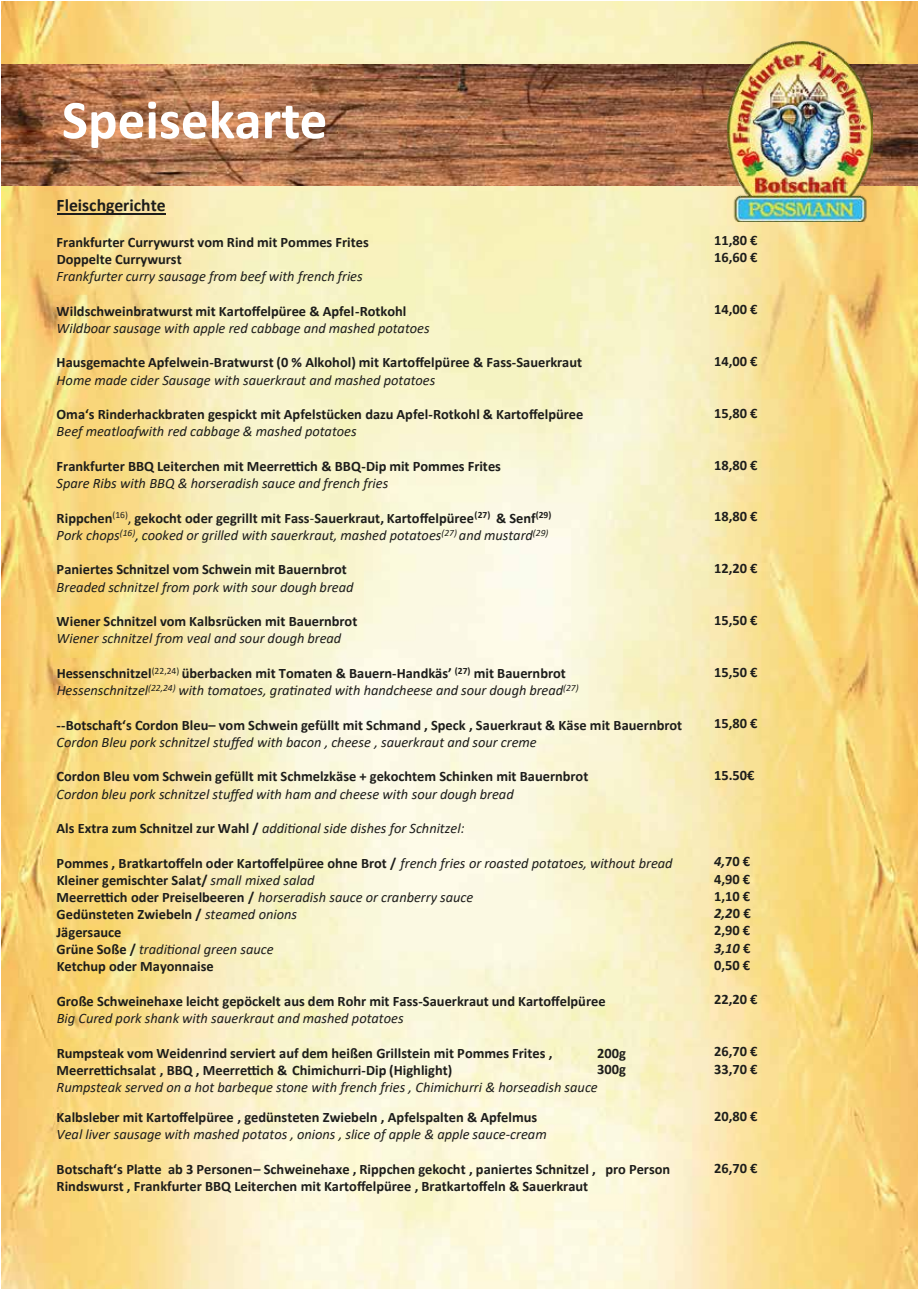
<style>
.page{position:relative;width:919px;height:1289px;background:#fff}
.page>*{position:absolute;margin:0;border:0;box-sizing:border-box;transform-origin:0 0}
.t1{font:700 55.05px "Calibri";color:#fff}
.t2{font:700 17.7px "Calibri";color:#1d1d1b}
.t3{font:700 14.4px/17.2px "Calibri";color:#1d1d1b}
.t4{font:italic 14.4px/17.2px "Calibri";color:#1d1d1b}
.s1{font-weight:400}
.s2{font-weight:400;font-style:italic}
.s3{font-weight:700;font-style:normal}
.s4{font-style:italic}
</style>
<div class="page">
<img style="left:1px;top:1px;width:916px;height:1287px">
<hr style="left:57px;top:213px;width:108px;height:1px;background:#1d1d1b">
<img style="left:1px;top:64px;width:916px;height:121px">
<img style="left:727px;top:42px;width:145px;height:180px">
<h1 class="t1" style="left:62px;top:81px;width:267px">Speisekarte</h1>
<p class="t2" style="left:57px;top:193px;width:110px">Fleischgerichte</p>
<p class="t3" style="left:57px;top:233px;width:313px">Frankfurter Currywurst vom Rind mit Pommes Frites<br>Doppelte Currywurst</p>
<p class="t4" style="left:57px;top:267px;width:307px">Frankfurter curry sausage from beef with french fries</p>
<p class="t3" style="left:57px;top:302px;width:351px">Wildschweinbratwurst mit Kartoffelpüree &amp; Apfel-Rotkohl</p>
<p class="t4" style="left:57px;top:319px;width:374px">Wildboar sausage with apple red cabbage and mashed potatoes</p>
<p class="t3" style="left:57px;top:353px;width:527px">Hausgemachte Apfelwein-Bratwurst (0 % Alkohol) mit Kartoffelpüree &amp; Fass-Sauerkraut</p>
<p class="t4" style="left:57px;top:370px;width:380px">Home made cider Sausage with sauerkraut and mashed potatoes</p>
<p class="t3" style="left:57px;top:405px;width:528px">Oma‘s Rinderhackbraten gespickt mit Apfelstücken dazu Apfel-Rotkohl &amp; Kartoffelpüree</p>
<p class="t4" style="left:57px;top:422px;width:301px">Beef meatloafwith red cabbage &amp; mashed potatoes</p>
<p class="t3" style="left:57px;top:457px;width:446px">Frankfurter BBQ Leiterchen mit Meerrettich &amp; BBQ-Dip mit Pommes Frites</p>
<p class="t4" style="left:57px;top:474px;width:333px">Spare Ribs with BBQ &amp; horseradish sauce and french fries</p>
<p class="t3" style="left:57px;top:509px;width:496px">Rippchen<sup>(16)</sup><span class="s1">,</span> gekocht oder gegrillt mit Fass<span class="s1">-</span>Sauerkraut, Kartoffelpüree<sup>(27)</sup> &amp; Senf<sup>(29)<br></sup><span class="s2">Pork chops</span><sup>(16)</sup><span class="s2">, cooked or grilled with sauerkraut, mashed potatoes</span><sup>(27)</sup> <span class="s2">and mustard</span><sup>(29)</sup></p>
<p class="t3" style="left:57px;top:561px;width:292px">Paniertes Schnitzel vom Schwein mit Bauernbrot</p>
<p class="t4" style="left:57px;top:577px;width:298px">Breaded schnitzel from pork with sour dough bread</p>
<p class="t3" style="left:57px;top:612px;width:302px">Wiener Schnitzel vom Kalbsrücken mit Bauernbrot</p>
<p class="t4" style="left:57px;top:629px;width:286px">Wiener schnitzel from veal and sour dough bread</p>
<p class="t4" style="left:57px;top:663px;width:523px"><span class="s3">Hessenschnitzel</span><sup>(22,24)</sup> <span class="s3">überbacken mit Tomaten &amp; Bauern-Handkäs’</span> <sup>(27)</sup> <span class="s3">mit Bauernbrot<br></span>Hessenschnitzel<sup>(22,24)</sup> with tomatoes, gratinated with handcheese and sour dough bread<sup>(27)</sup></p>
<p class="t3" style="left:57px;top:716px;width:627px">--Botschaft‘s Cordon Bleu– vom Schwein gefüllt mit Schmand , Speck , Sauerkraut &amp; Käse mit Bauernbrot</p>
<p class="t4" style="left:57px;top:733px;width:481px">Cordon Bleu pork schnitzel stuffed with bacon , cheese , sauerkraut and sour creme</p>
<p class="t3" style="left:57px;top:767px;width:533px">Cordon Bleu vom Schwein gefüllt mit Schmelzkäse + gekochtem Schinken mit Bauernbrot</p>
<p class="t4" style="left:57px;top:784px;width:458px">Cordon bleu pork schnitzel stuffed with ham and cheese with sour dough bread</p>
<p class="t4" style="left:57px;top:819px;width:409px"><span class="s3">Als Extra zum Schnitzel zur Wahl /</span> additional side dishes for Schnitzel:</p>
<p class="t3" style="left:57px;top:854px;width:617px">Pommes , Bratkartoffeln oder Kartoffelpüree ohne Brot / <span class="s2">french fries or roasted potatoes, without bread </span>Kleiner gemischter Salat/ <span class="s2">small mixed salad<br></span>Meerrettich oder Preiselbeeren / <span class="s2">horseradish sauce or cranberry sauce<br></span>Gedünsteten Zwiebeln / <span class="s2">steamed onions<br></span>Jägersauce<br>Grüne Soße / <span class="s2">traditional green sauce<br></span>Ketchup oder Mayonnaise</p>
<p class="t3" style="left:57px;top:992px;width:550px">Große Schweinehaxe leicht gepöckelt aus dem Rohr mit Fass-Sauerkraut und Kartoffelpüree</p>
<p class="t4" style="left:57px;top:1008px;width:348px">Big Cured pork shank with sauerkraut and mashed potatoes</p>
<p class="t3" style="left:57px;top:1043px;width:497px">Rumpsteak vom Weidenrind serviert auf dem heißen Grillstein mit Pommes Frites ,</p>
<p class="t3" style="left:597px;top:1043px;width:30px">200g</p>
<p class="t3" style="left:57px;top:1061px;width:397px">Meerrettichsalat , BBQ , Meerrettich &amp; Chimichurri-Dip (Highlight)</p>
<p class="t3" style="left:597px;top:1059px;width:30px">300g</p>
<p class="t4" style="left:57px;top:1077px;width:542px">Rumpsteak served on a hot barbeque stone with french fries , Chimichurri &amp; horseadish sauce</p>
<p class="t3" style="left:57px;top:1108px;width:482px">Kalbsleber mit Kartoffelpüree , gedünsteten Zwiebeln , Apfelspalten &amp; Apfelmus</p>
<p class="t4" style="left:57px;top:1125px;width:491px">Veal liver sausage with mashed potatos , onions , slice of apple &amp; apple sauce-cream</p>
<p class="t3" style="left:57px;top:1160px;width:615px">Botschaft‘s Platte ab 3 Personen– Schweinehaxe , Rippchen gekocht , paniertes Schnitzel , pro Person<br>Rindswurst , Frankfurter BBQ Leiterchen mit Kartoffelpüree , Bratkartoffeln &amp; Sauerkraut</p>
<p class="t3" style="left:714px;top:232px;width:45px">11,80 €<br>16,60 €</p>
<p class="t3" style="left:714px;top:301px;width:45px">14,00 €</p>
<p class="t3" style="left:714px;top:352px;width:45px">14,00 €</p>
<p class="t3" style="left:714px;top:404px;width:45px">15,80 €</p>
<p class="t3" style="left:714px;top:456px;width:45px">18,80 €</p>
<p class="t3" style="left:714px;top:507px;width:45px">18,80 €</p>
<p class="t3" style="left:714px;top:559px;width:45px">12,20 €</p>
<p class="t3" style="left:714px;top:611px;width:45px">15,50 €</p>
<p class="t3" style="left:714px;top:663px;width:45px">15,50 €</p>
<p class="t3" style="left:714px;top:714px;width:45px">15,80 €</p>
<p class="t3" style="left:714px;top:766px;width:42px">15.50€</p>
<p class="t3" style="left:714px;top:852px;width:38px;text-align:justify"><span class="s4">4,</span>70 € 4,90 € 1,10 € <span class="s4">2,2</span>0 € 2,90 € <span class="s4">3,10</span> € 0,50 €</p>
<p class="t3" style="left:714px;top:990px;width:45px">22,20 €</p>
<p class="t3" style="left:714px;top:1042px;width:45px">26,70 €<br>33,70 €</p>
<p class="t3" style="left:714px;top:1107px;width:45px">20,80 €</p>
<p class="t3" style="left:714px;top:1158px;width:45px">26,70 €</p>
</div>
